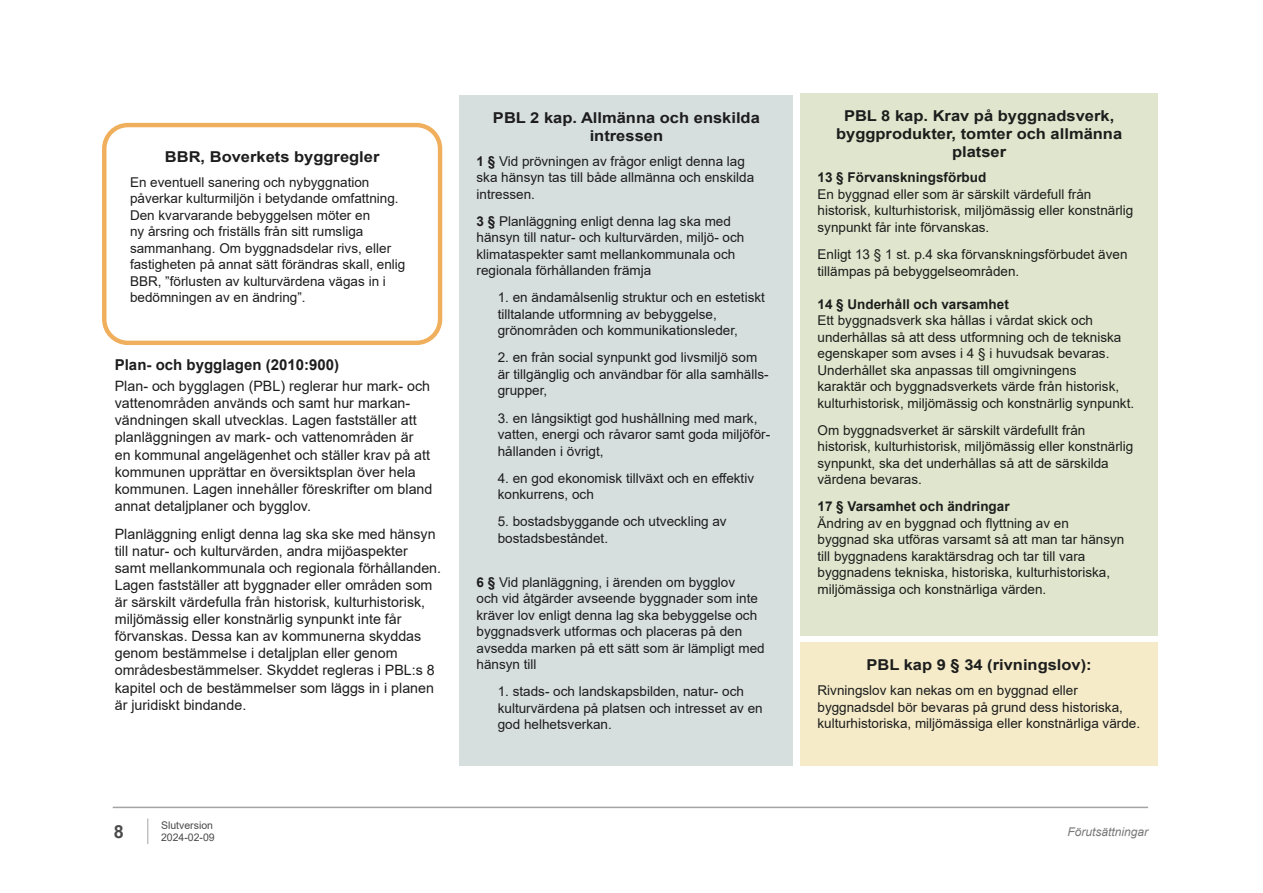
<style>
.page{position:relative;width:1263px;height:893px;background:#fff}
.page>*{position:absolute;margin:0;border:0;box-sizing:border-box;transform-origin:0 0}
.t1{font:700 18px "Arial";color:#4a4a4a}
.Tabell_rubrik{font:700 15px/18px "Arial";color:#1c1d1c;text-align:center;scale:1.1 1}
.Rubrik_3{font:700 15px "Arial";color:#1c1d1c}
.Brödtext_9_5pt{font:14.25px/17.1px "Arial";color:#1c1d1c}
.Textruta_brödtext{font:13.5px/16.5px "Arial";color:#1c1d1c}
.t2{font:italic 12px "Arial";color:#787878}
.t3{font:10.5px/12.6px "Arial";color:#4a4a4a}
.s1{font-weight:700}
</style>
<div class="page">
<hr style="left:113px;top:807px;width:1035px;height:1px;background:#a4a4a4">
<svg style="left:147px;top:818px;width:1px;height:26px"></svg>
<div style="left:459px;top:95px;width:334px;height:670px;background:#d7dede"></div>
<div style="left:800px;top:94px;width:358px;height:542px;background:#e0e6cd"></div>
<div style="left:800px;top:642px;width:358px;height:123px;background:#f5ebc9"></div>
<div style="left:102px;top:123px;width:340px;height:222px;border:4px solid #f0af5c;border-radius:24px"></div>
<p class="Tabell_rubrik" style="left:165px;top:148px;width:197px">BBR, Boverkets byggregler</p>
<p class="Textruta_brödtext" style="left:130px;top:174px;width:277px">En eventuell sanering och nybyggnation påverkar kulturmiljön i betydande omfattning.<br>Den kvarvarande bebyggelsen möter en<br>ny årsring och friställs från sitt rumsliga sammanhang. Om byggnadsdelar rivs, eller fastigheten på annat sätt förändras skall, enlig BBR, ”förlusten av kulturvärdena vägas in i bedömningen av en ändring”.</p>
<p class="Rubrik_3" style="left:115px;top:354px;width:226px">Plan- och bygglagen (2010:900)</p>
<p class="Brödtext_9_5pt" style="left:115px;top:377px;width:319px">Plan- och bygglagen (PBL) reglerar hur mark- och vattenområden används och samt hur markan&shy;vändningen skall utvecklas. Lagen fastställer att planläggningen av mark- och vattenområden är en kommunal angelägenhet och ställer krav på att kommunen upprättar en översiktsplan över hela kommunen. Lagen innehåller föreskrifter om bland annat detaljplaner och bygglov.</p>
<p class="Brödtext_9_5pt" style="left:115px;top:525px;width:328px">Planläggning enligt denna lag ska ske med hänsyn till natur- och kulturvärden, andra mijöaspekter samt mellankommunala och regionala förhållanden.<br>Lagen fastställer att byggnader eller områden som är särskilt värdefulla från historisk, kulturhistorisk, miljömässig eller konstnärlig synpunkt inte får förvanskas. Dessa kan av kommunerna skyddas genom bestämmelse i detaljplan eller genom områdesbestämmelser. Skyddet regleras i PBL:s 8 kapitel och de bestämmelser som läggs in i planen är juridiskt bindande.</p>
<p class="Tabell_rubrik" style="left:493px;top:108px;width:244px">PBL 2 kap. Allmänna och enskilda intressen</p>
<p class="Textruta_brödtext" style="left:476px;top:152px;width:279px"><span class="s1">1 §</span> Vid prövningen av frågor enligt denna lag ska hänsyn tas till både allmänna och enskilda intressen.</p>
<p class="Textruta_brödtext" style="left:476px;top:213px;width:269px"><span class="s1">3 §</span> Planläggning enligt denna lag ska med hänsyn till natur- och kulturvärden, miljö- och klimataspekter samt mellankommunala och regionala förhållanden främja</p>
<p class="Textruta_brödtext" style="left:498px;top:289px;width:269px">1. en ändamålsenlig struktur och en estetiskt tilltalande utformning av bebyggelse, grönområden och kommunikationsleder,</p>
<p class="Textruta_brödtext" style="left:498px;top:349px;width:272px">2. en från social synpunkt god livsmiljö som är tillgänglig och användbar för alla samhälls&shy;grupper,</p>
<p class="Textruta_brödtext" style="left:498px;top:409px;width:274px">3. en långsiktigt god hushållning med mark, vatten, energi och råvaror samt goda miljöför&shy;hållanden i övrigt,</p>
<p class="Textruta_brödtext" style="left:498px;top:470px;width:258px">4. en god ekonomisk tillväxt och en effektiv konkurrens, och</p>
<p class="Textruta_brödtext" style="left:498px;top:513px;width:230px">5. bostadsbyggande och utveckling av bostadsbeståndet.</p>
<p class="Textruta_brödtext" style="left:476px;top:573px;width:290px"><span class="s1">6 §</span> Vid planläggning, i ärenden om bygglov<br>och vid åtgärder avseende byggnader som inte kräver lov enligt denna lag ska bebyggelse och byggnadsverk utformas och placeras på den avsedda marken på ett sätt som är lämpligt med hänsyn till</p>
<p class="Textruta_brödtext" style="left:498px;top:683px;width:266px">1. stads- och landskapsbilden, natur- och kulturvärdena på platsen och intresset av en god helhetsverkan.</p>
<p class="Tabell_rubrik" style="left:836px;top:107px;width:262px">PBL 8 kap. Krav på byggnadsverk, byggprodukter, tomter och allmänna platser</p>
<p class="Textruta_brödtext" style="left:817px;top:169px;width:317px"><span class="s1">13 § Förvanskningsförbud<br></span>En byggnad eller som är särskilt värdefull från historisk, kulturhistorisk, miljömässig eller konstnärlig synpunkt får inte förvanskas.</p>
<p class="Textruta_brödtext" style="left:817px;top:246px;width:311px">Enligt 13 § 1 st. p.4 ska förvanskningsförbudet även tillämpas på bebyggelseområden.</p>
<p class="Textruta_brödtext" style="left:817px;top:296px;width:318px"><span class="s1">14 § Underhåll och varsamhet<br></span>Ett byggnadsverk ska hållas i vårdat skick och underhållas så att dess utformning och de tekniska egenskaper som avses i 4 § i huvudsak bevaras.<br>Underhållet ska anpassas till omgivningens<br>karaktär och byggnadsverkets värde från historisk, kulturhistorisk, miljömässig och konstnärlig synpunkt.</p>
<p class="Textruta_brödtext" style="left:817px;top:422px;width:317px">Om byggnadsverket är särskilt värdefullt från historisk, kulturhistorisk, miljömässig eller konstnärlig synpunkt, ska det underhållas så att de särskilda värdena bevaras.</p>
<p class="Textruta_brödtext" style="left:817px;top:498px;width:308px"><span class="s1">17 § Varsamhet och ändringar<br></span>Ändring av en byggnad och flyttning av en<br>byggnad ska utföras varsamt så att man tar hänsyn till byggnadens karaktärsdrag och tar till vara byggnadens tekniska, historiska, kulturhistoriska, miljömässiga och konstnärliga värden.</p>
<p class="Tabell_rubrik" style="left:866px;top:656px;width:206px">PBL kap 9 § 34 (rivningslov):</p>
<p class="Textruta_brödtext" style="left:817px;top:682px;width:324px">Rivningslov kan nekas om en byggnad eller byggnadsdel bör bevaras på grund dess historiska, kulturhistoriska, miljömässiga eller konstnärliga värde.</p>
<p class="t3" style="left:161px;top:819px;width:55px">Slutversion<br>2024-02-09</p>
<h1 class="t1" style="left:114px;top:819px;width:12px">8</h1>
<p class="t2" style="left:1067px;top:824px;width:82px">Förutsättningar</p>
</div>
